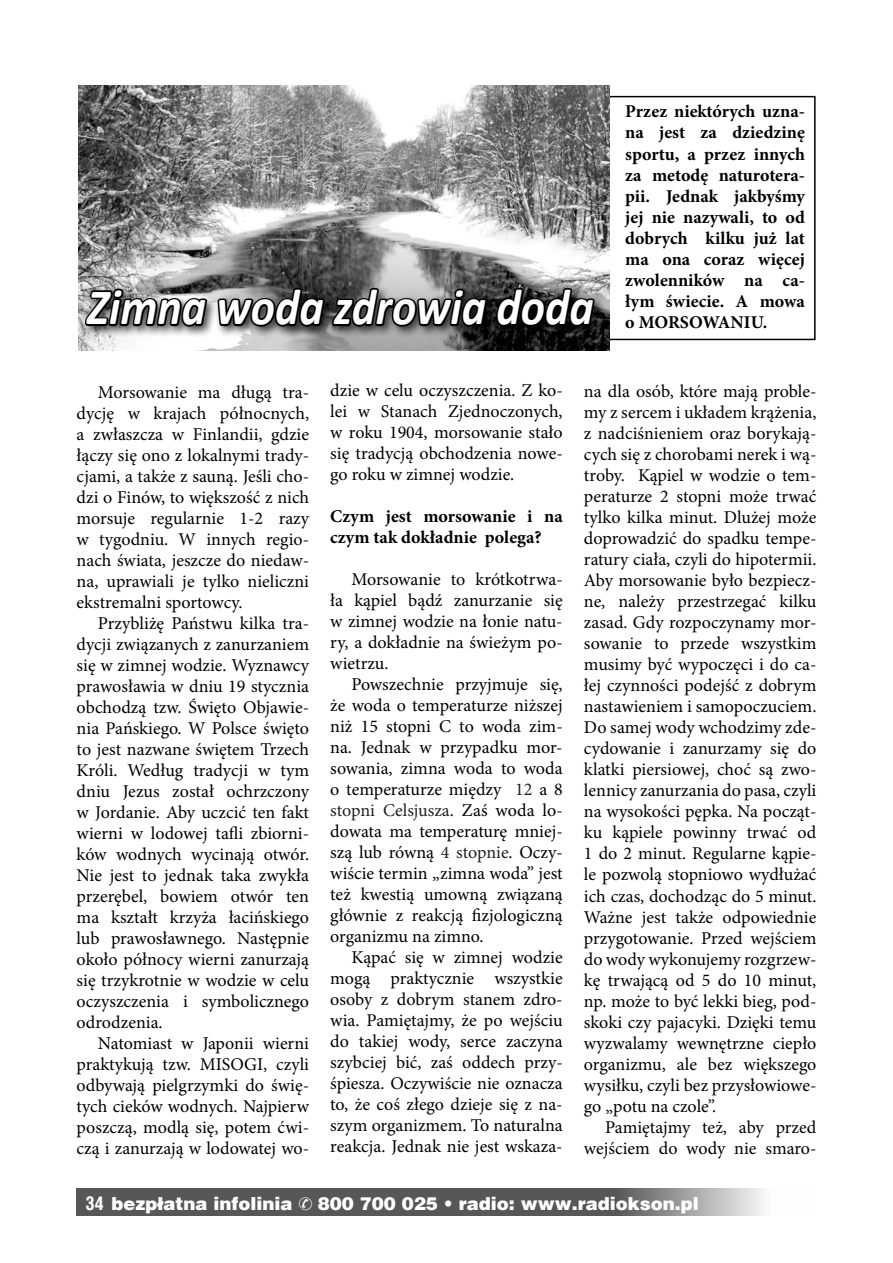
<style>
.page{position:relative;width:893px;height:1263px;background:#fff}
.page>*{position:absolute;margin:0;border:0;box-sizing:border-box;transform-origin:0 0}
.t1{font:italic 700 51.15px "Calibri";color:#fff;scale:.9 1}
.t2{font:18px/21px "Minion Pro";color:#000;text-align:justify}
.t3{font:700 18px/21px "Minion Pro";color:#000;text-align:justify}
.t4{font:900 18px "Switzerland";color:#fff}
.s1{color:#202122}
.s2{font-family:"Switzerland Condensed";font-weight:700}
</style>
<div class="page">
<svg style="left:77px;top:1188px;width:687px;height:28px;background:#686867"></svg>
<div style="left:586px;top:96px;width:230px;height:244px;border:2px solid #000"></div>
<img style="left:78px;top:85px;width:532px;height:266px">
<div style="left:81px;top:284px;width:525px;height:55px;background:#000;opacity:.75"></div>
<svg style="left:83px;top:262px;width:126px;height:89px"></svg>
<svg style="left:215px;top:205px;width:382px;height:146px;background:#7c7c7b"></svg>
<svg style="left:299px;top:1197px;width:13px;height:13px"></svg>
<h1 class="t1" style="left:87px;top:271px;width:564px">Zimna woda zdrowia doda</h1>
<p class="t3" style="left:625px;top:101px;width:182px">Przez niektórych uzna&shy;na jest za dziedzinę sportu, a przez innych za metodę naturotera&shy;pii. Jednak jakbyśmy jej nie nazywali, to od dobrych kilku już lat ma ona coraz więcej zwolenników na ca&shy;łym świecie. A mowa o MORSOWANIU.</p>
<p class="t2" style="left:77px;top:382px;width:234px;text-indent:21px">Morsowanie ma długą tra&shy;dycję w krajach północnych, a zwłaszcza w Finlandii, gdzie łączy się ono z lokalnymi trady&shy;cjami, a także z sauną. Jeśli cho&shy;dzi o Finów, to większość z nich morsuje regularnie 1-2 razy w tygodniu. W innych regio&shy;nach świata, jeszcze do niedaw&shy;na, uprawiali je tylko nieliczni ekstremalni sportowcy.</p>
<p class="t2" style="left:77px;top:613px;width:234px;text-indent:21px">Przybliżę Państwu kilka tra&shy;dycji związanych z zanurzaniem się w zimnej wodzie. Wyznawcy prawosławia w dniu 19 stycznia obchodzą tzw. Święto Objawie&shy;nia Pańskiego. W Polsce święto to jest nazwane świętem Trzech Króli. Według tradycji w tym dniu Jezus został ochrzczony w Jordanie. Aby uczcić ten fakt wierni w lodowej tafli zbiorni&shy;ków wodnych wycinają otwór.<br>Nie jest to jednak taka zwykła przerębel, bowiem otwór ten ma kształt krzyża łacińskiego lub prawosławnego. Następnie około północy wierni zanurzają się trzykrotnie w wodzie w celu oczyszczenia i symbolicznego odrodzenia.</p>
<p class="t2" style="left:77px;top:1033px;width:234px;text-indent:21px">Natomiast w Japonii wierni praktykują tzw. MISOGI, czyli odbywają pielgrzymki do świę&shy;tych cieków wodnych. Najpierw poszczą, modlą się, potem ćwi&shy;czą i zanurzają w lodowatej wo-</p>
<p class="t2" style="left:330px;top:380px;width:234px">dzie w celu oczyszczenia. Z ko&shy;lei w Stanach Zjednoczonych, w roku 1904, morsowanie stało się tradycją obchodzenia nowe&shy;go roku w zimnej wodzie.</p>
<p class="t3" style="left:330px;top:506px;width:234px">Czym jest morsowanie i na czym tak dokładnie polega?</p>
<p class="t2" style="left:330px;top:569px;width:234px;text-indent:21px">Morsowanie to krótkotrwa&shy;ła kąpiel bądź zanurzanie się w zimnej wodzie na łonie natu&shy;ry, a dokładnie na świeżym po&shy;wietrzu.</p>
<p class="t2" style="left:330px;top:674px;width:234px;text-indent:21px">Powszechnie przyjmuje się, że woda o temperaturze niższej niż 15 stopni C to woda zim&shy;na. Jednak w przypadku mor&shy;sowania, zimna woda to woda o temperaturze między <span class="s1">12</span> a 8 <span class="s1">stopni Celsjusza</span>. Zaś woda lo&shy;dowata ma temperaturę mniej&shy;szą lub równą <span class="s1">4 stopnie</span>. Oczy&shy;wiście termin „zimna woda” jest też kwestią umowną związaną głównie z reakcją fizjologiczną organizmu na zimno.</p>
<p class="t2" style="left:330px;top:947px;width:234px;text-indent:21px">Kąpać się w zimnej wodzie mogą praktycznie wszystkie osoby z dobrym stanem zdro&shy;wia. Pamiętajmy, że po wejściu do takiej wody, serce zaczyna szybciej bić, zaś oddech przy&shy;śpiesza. Oczywiście nie oznacza to, że coś złego dzieje się z na&shy;szym organizmem. To naturalna reakcja. Jednak nie jest wskaza-</p>
<p class="t2" style="left:584px;top:381px;width:234px">na dla osób, które mają proble&shy;my z sercem i układem krążenia, z nadciśnieniem oraz borykają&shy;cych się z chorobami nerek i wą&shy;troby. Kąpiel w wodzie o tem&shy;peraturze 2 stopni może trwać tylko kilka minut. Dlużej może doprowadzić do spadku tempe&shy;ratury ciała, czyli do hipotermii.<br>Aby morsowanie było bezpiecz&shy;ne, należy przestrzegać kilku zasad. Gdy rozpoczynamy mor&shy;sowanie to przede wszystkim musimy być wypoczęci i do ca&shy;łej czynności podejść z dobrym nastawieniem i samopoczuciem.<br>Do samej wody wchodzimy zde&shy;cydowanie i zanurzamy się do klatki piersiowej, choć są zwo&shy;lennicy zanurzania do pasa, czyli na wysokości pępka. Na począt&shy;ku kąpiele powinny trwać od 1 do 2 minut. Regularne kąpie&shy;le pozwolą stopniowo wydłużać ich czas, dochodząc do 5 minut.<br>Ważne jest także odpowiednie przygotowanie. Przed wejściem do wody wykonujemy rozgrzew&shy;kę trwającą od 5 do 10 minut, np. może to być lekki bieg, pod&shy;skoki czy pajacyki. Dzięki temu wyzwalamy wewnętrzne ciepło organizmu, ale bez większego wysiłku, czyli bez przysłowiowe&shy;go „potu na czole”.</p>
<p class="t2" style="left:584px;top:1116px;width:234px;text-align:right">Pamiętajmy też, aby przed wejściem do wody nie smaro-</p>
<p class="t4" style="left:86px;top:1193px;width:208px"><span class="s2">34</span> bezpłatna infolinia</p>
<p class="t4" style="left:318px;top:1193px;width:383px">800 700 025 • radio: www.radiokson.pl</p>
</div>
